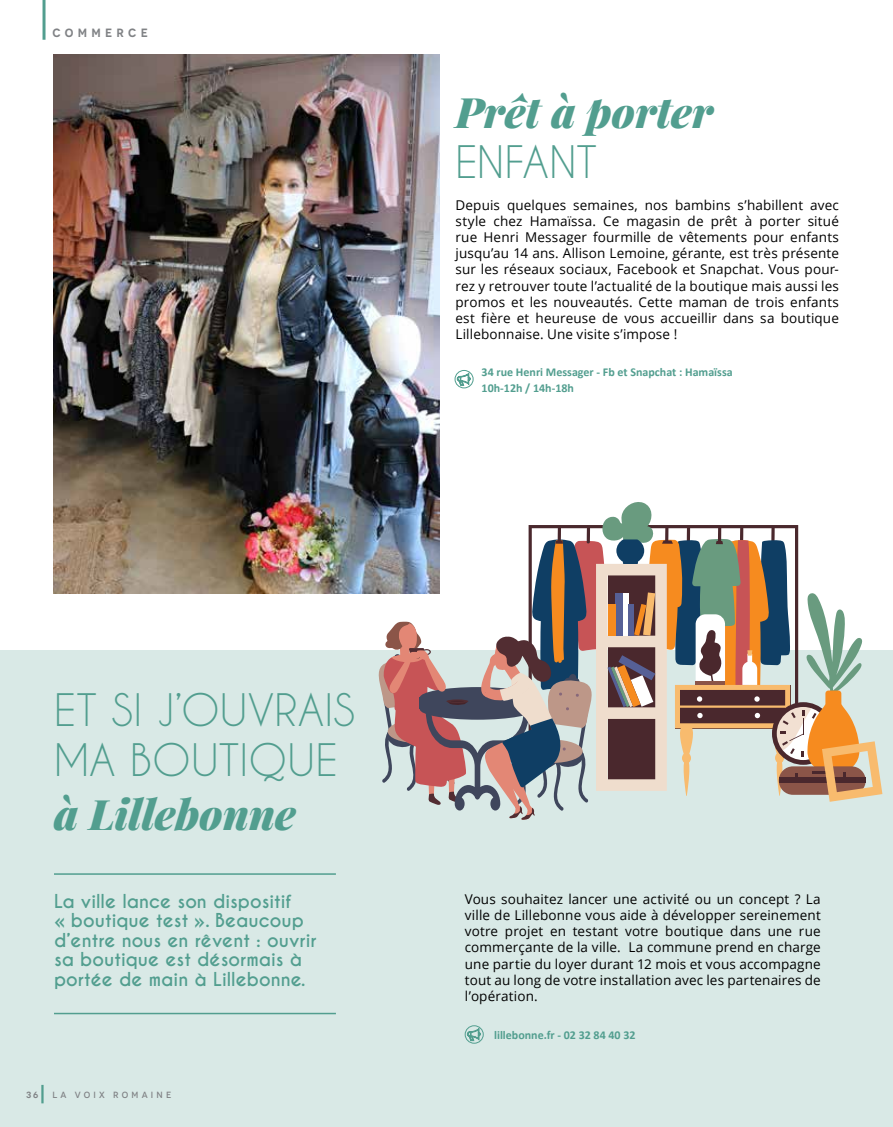
<style>
.page{position:relative;width:893px;height:1127px;background:#fff}
.page>*{position:absolute;margin:0;border:0;box-sizing:border-box;transform-origin:0 0}
.t1{font:42px/50.4px "Caviar Dreams";letter-spacing:.005em;color:#529e8f}
.t2{font:italic 900 42px "Playfair Display";color:#529e8f}
.t3{font:700 18px/19.5px "Caviar Dreams";color:#529e8f}
.t4{font:13.5px/16.2px "Open Sans";letter-spacing:.01em;color:#000;text-align:justify}
.t5{font:700 12px/15.8px "Calibri";color:#529e8f}
.t6{font:600 12px "Novecento";letter-spacing:.35em;color:#808285}
.t7{font:500 9px "Novecento";letter-spacing:.35em;color:#808285}
.t8{font:600 9px "Novecento";color:#808285}
</style>
<div class="page">
<div style="left:0;top:651px;width:893px;height:476px;background:#d9e9e6"></div>
<svg style="left:377px;top:502px;width:505px;height:318px"></svg>
<hr style="left:41px;top:1085px;width:3px;height:18px;background:#529e8f">
<hr style="left:43px;top:0;width:3px;height:40px;background:#529e8f">
<img style="left:53px;top:54px;width:387px;height:540px">
<div style="left:465px;top:1025px;width:19px;height:18px;border:1px solid #529e8f;border-radius:50%"></div>
<svg style="left:466px;top:1026px;width:15px;height:16px"></svg>
<div style="left:455px;top:370px;width:18px;height:18px;border:1px solid #529e8f;border-radius:50%"></div>
<svg style="left:456px;top:371px;width:15px;height:16px"></svg>
<hr style="left:54px;top:873px;width:282px;height:2px;background:#529e8f">
<hr style="left:54px;top:1013px;width:282px;height:1px;background:#529e8f">
<p class="t6" style="left:52px;top:25px;width:97px">COMMERCE</p>
<h1 class="t2" style="left:455px;top:78px;width:259px">Prêt à porter</h1>
<h1 class="t1" style="left:455px;top:137px;width:143px">ENFANT</h1>
<p class="t4" style="left:455px;top:196px;width:385px">Depuis quelques semaines, nos bambins s’habillent avec style chez Hamaïssa. Ce magasin de prêt à porter situé rue Henri Messager fourmille de vêtements pour enfants jusqu’au 14 ans. Allison Lemoine, gérante, est très présente sur les réseaux sociaux, Facebook et Snapchat. Vous pour&shy;rez y retrouver toute l’actualité de la boutique mais aussi les promos et les nouveautés. Cette maman de trois enfants est fière et heureuse de vous accueillir dans sa boutique Lillebonnaise. Une visite s’impose !</p>
<p class="t5" style="left:482px;top:364px;width:253px">34 rue Henri Messager - Fb et Snapchat : Hamaïssa<br>10h-12h / 14h-18h</p>
<h1 class="t1" style="left:54px;top:684px;width:302px">ET SI J’OUVRAIS<br>MA BOUTIQUE</h1>
<h1 class="t2" style="left:54px;top:780px;width:243px">à Lillebonne</h1>
<h2 class="t3" style="left:54px;top:891px;width:264px">La ville lance son dispositif<br>« boutique test ». Beaucoup d’entre nous en rêvent : ouvrir sa boutique est désormais à portée de main à Lillebonne.</h2>
<p class="t4" style="left:465px;top:890px;width:357px">Vous souhaitez lancer une activité ou un concept ? La ville de Lillebonne vous aide à développer sereinement votre projet en testant votre boutique dans une rue commerçante de la ville. La commune prend en charge une partie du loyer durant 12 mois et vous accompagne tout au long de votre installation avec les partenaires de l’opération.</p>
<p class="t5" style="left:494px;top:1027px;width:143px">lillebonne.fr - 02 32 84 40 32</p>
<p class="t8" style="left:26px;top:1089px;width:13px">36</p>
<p class="t7" style="left:52px;top:1089px;width:120px">LA VOIX ROMAINE</p>
</div>
